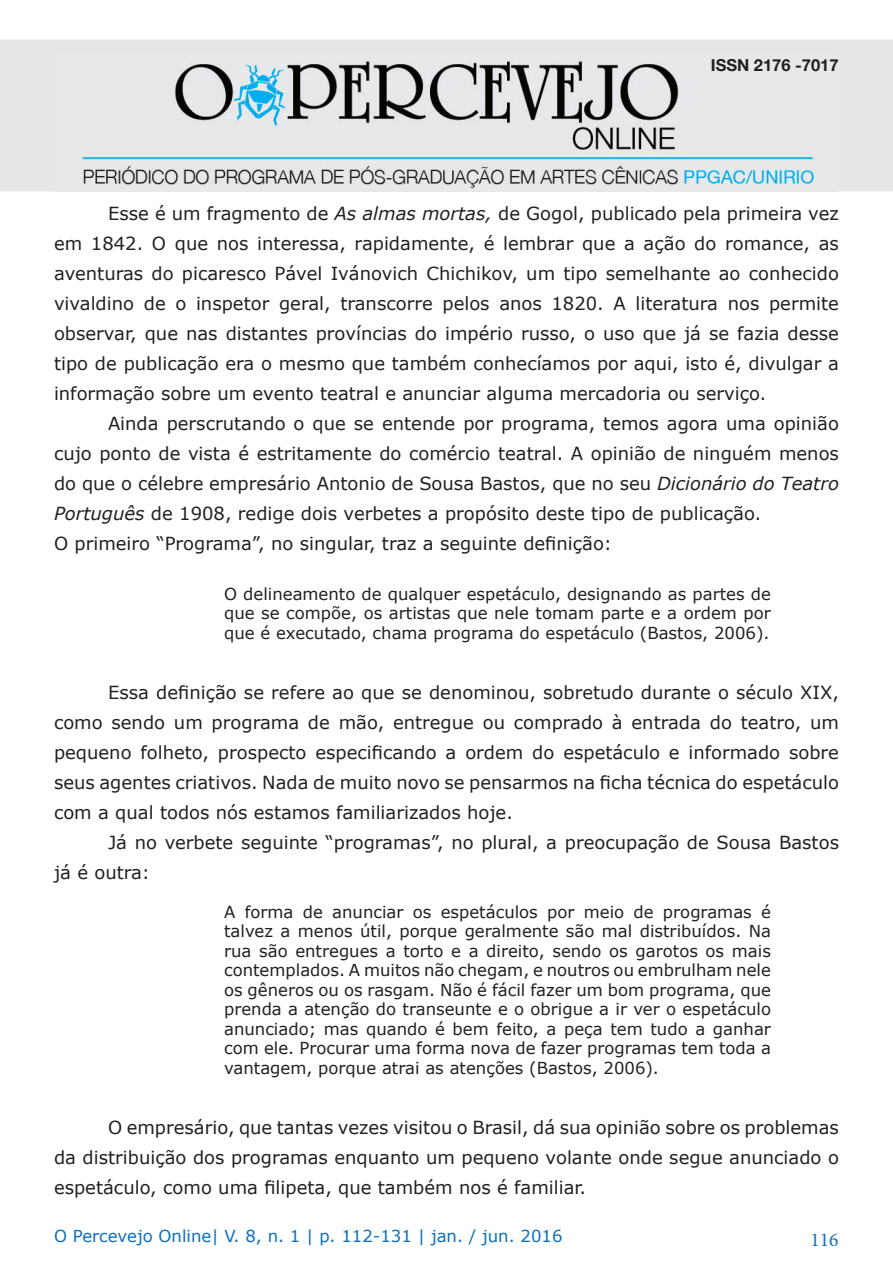
<style>
.page{position:relative;width:893px;height:1263px;background:#fff}
.page>*{position:absolute;margin:0;border:0;box-sizing:border-box;transform-origin:0 0}
.t1{font:19.5px "Minion Pro";color:#0b6fc0}
.t2{font:18px/30px "Verdana";color:#231f20;text-align:justify}
.t3{font:16.5px/19.5px "Verdana";color:#231f20;text-align:justify}
.t4{font:16.5px "Verdana";color:#0b6fc0}
.t5{font:700 16.5px "Helvetica Neue";color:#231f20}
.s1{font-style:italic}
</style>
<div class="page">
<div style="left:0;top:40px;width:893px;height:151px;background:#e6e7e9"></div>
<img style="left:53px;top:61px;width:786px;height:130px">
<p class="t5" style="left:711px;top:50px;width:129px">ISSN 2176 -7017</p>
<p class="t2" style="left:54px;top:198px;width:786px;text-indent:54px">Esse é um fragmento de <span class="s1">As almas mortas,</span> de Gogol, publicado pela primeira vez em 1842. O que nos interessa, rapidamente, é lembrar que a ação do romance, as aventuras do picaresco Pável Ivánovich Chichikov, um tipo semelhante ao conhecido vivaldino de o inspetor geral, transcorre pelos anos 1820. A literatura nos permite observar, que nas distantes províncias do império russo, o uso que já se fazia desse tipo de publicação era o mesmo que também conhecíamos por aqui, isto é, divulgar a informação sobre um evento teatral e anunciar alguma mercadoria ou serviço.</p>
<p class="t2" style="left:54px;top:408px;width:786px;text-indent:54px">Ainda perscrutando o que se entende por programa, temos agora uma opinião cujo ponto de vista é estritamente do comércio teatral. A opinião de ninguém menos do que o célebre empresário Antonio de Sousa Bastos, que no seu <span class="s1">Dicionário do Teatro Português</span> de 1908, redige dois verbetes a propósito deste tipo de publicação.</p>
<p class="t2" style="left:54px;top:528px;width:560px">O primeiro “Programa”, no singular, traz a seguinte definição:</p>
<p class="t3" style="left:224px;top:584px;width:548px">O delineamento de qualquer espetáculo, designando as partes de que se compõe, os artistas que nele tomam parte e a ordem por que é executado, chama programa do espetáculo (Bastos, 2006).</p>
<p class="t2" style="left:54px;top:677px;width:786px;text-indent:54px">Essa definição se refere ao que se denominou, sobretudo durante o século XIX, como sendo um programa de mão, entregue ou comprado à entrada do teatro, um pequeno folheto, prospecto especificando a ordem do espetáculo e informado sobre seus agentes criativos. Nada de muito novo se pensarmos na ficha técnica do espetáculo com a qual todos nós estamos familiarizados hoje.</p>
<p class="t2" style="left:54px;top:827px;width:786px;text-indent:54px">Já no verbete seguinte “programas”, no plural, a preocupação de Sousa Bastos já é outra:</p>
<p class="t3" style="left:224px;top:902px;width:548px">A forma de anunciar os espetáculos por meio de programas é talvez a menos útil, porque geralmente são mal distribuídos. Na rua são entregues a torto e a direito, sendo os garotos os mais contemplados. A muitos não chegam, e noutros ou embrulham nele os gêneros ou os rasgam. Não é fácil fazer um bom programa, que prenda a atenção do transeunte e o obrigue a ir ver o espetáculo anunciado; mas quando é bem feito, a peça tem tudo a ganhar com ele. Procurar uma forma nova de fazer programas tem toda a vantagem, porque atrai as atenções (Bastos, 2006).</p>
<p class="t2" style="left:54px;top:1112px;width:786px;text-indent:54px">O empresário, que tantas vezes visitou o Brasil, dá sua opinião sobre os problemas da distribuição dos programas enquanto um pequeno volante onde segue anunciado o espetáculo, como uma filipeta, que também nos é familiar.</p>
<p class="t4" style="left:54px;top:1224px;width:510px">O Percevejo Online| V. 8, n. 1 | p. 112-131 | jan. / jun. 2016</p>
<p class="t1" style="left:810px;top:1227px;width:30px">116</p>
</div>
